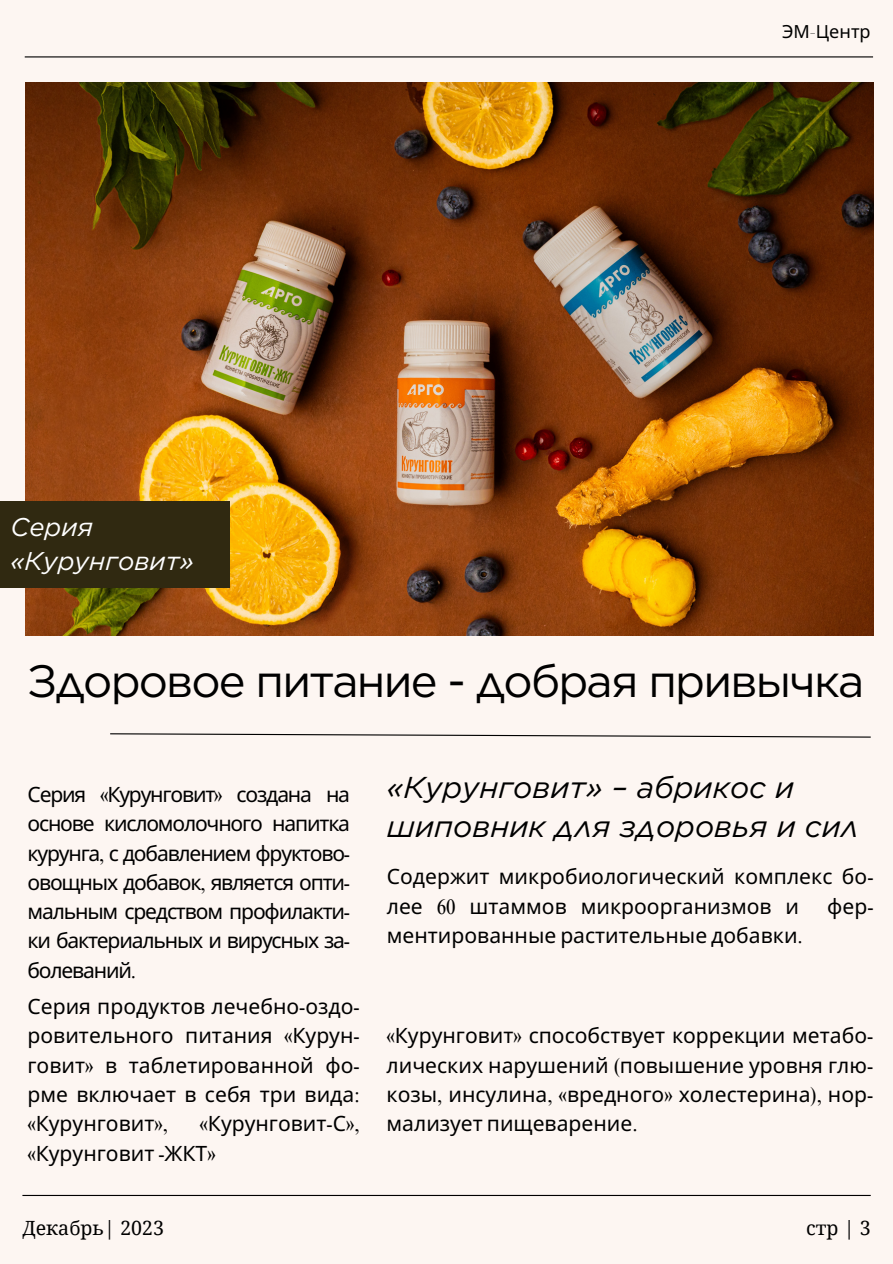
<style>
.page{position:relative;width:893px;height:1264px;background:#fff}
.page>*{position:absolute;margin:0;border:0;box-sizing:border-box;transform-origin:0 0}
.t1{font:45.15px "Gotham";letter-spacing:-.04em;color:#000}
.t2{font:italic 30.15px/38.4px "Gotham";color:#000}
.t3{font:italic 25.65px/33.9px "Gotham";color:#fff}
.t4{font:21.15px/29.4px "Noto Sans";color:#000;text-align:justify}
.t5{font:19.65px "Droid Serif";color:#000}
.t6{font:18px "Noto Sans";color:#000}
.s1{font-family:"DM Serif Display"}
.s2{font-family:"Times NRMT Pro";font-stretch:condensed}
</style>
<div class="page">
<div style="left:0;top:0;width:892px;height:1263px;background:#fdf6f2"></div>
<img style="left:25px;top:82px;width:848px;height:554px">
<hr style="left:25px;top:56px;width:848px;height:1px;background:#000">
<hr style="left:22px;top:1194px;width:848px;height:1px;background:#000">
<svg style="left:110px;top:733px;width:761px;height:5px"></svg>
<div style="left:0;top:501px;width:229px;height:87px;background:#302911"></div>
<h4 class="t3" style="left:11px;top:509px;width:185px">Серия «Курунговит»</h4>
<p class="t6" style="left:782px;top:19px;width:90px">ЭМ<span class="s1">-</span>Центр</p>
<p class="t1" style="left:28px;top:654px;width:838px">Здоровое питание - добрая привычка</p>
<h3 class="t4" style="left:28px;top:779px;width:324px">Серия <span class="s2">«</span>Курунговит<span class="s2">»</span> создана на основе кисломолочного напитка курунга<span class="s2">,</span> с добавлением фруктово&shy;овощных добавок<span class="s2">,</span> является опти&shy;мальным средством профилакти&shy;ки бактериальных и вирусных за&shy;болеваний<span class="s2">.</span></h3>
<h4 class="t4" style="left:28px;top:990px;width:333px">Серия продуктов лечебно<span class="s2">-</span>оздо&shy;ровительного питания <span class="s2">«</span>Курун&shy;говит<span class="s2">»</span> в таблетированной фо&shy;рме включает в себя три вида<span class="s2">: «</span>Курунговит<span class="s2">»,</span></h4>
<h4 class="t4" style="left:28px;top:1108px;width:333px;text-indent:172px"><span class="s2">«</span>Курунговит<span class="s2">-</span>С<span class="s2">», «</span>Курунговит <span class="s2">-</span>ЖКТ<span class="s2">»</span></h4>
<h4 class="t2" style="left:387px;top:768px;width:473px">«Курунговит» – абрикос и шиповник для здоровья и сил</h4>
<h4 class="t4" style="left:387px;top:861px;width:488px">Содержит микробиологический комплекс бо&shy;лее <span class="s2">60</span> штаммов микроорганизмов и</h4>
<h4 class="t4" style="left:827px;top:890px;width:48px">фер<span class="s2">-</span></h4>
<h4 class="t4" style="left:387px;top:920px;width:417px">ментированные растительные добавки<span class="s2">.</span></h4>
<h4 class="t4" style="left:386px;top:1020px;width:488px"><span class="s2">«</span>Курунговит<span class="s2">»</span> способствует коррекции метабо&shy;лических нарушений <span class="s2">(</span>повышение уровня глю&shy;козы<span class="s2">,</span> инсулина<span class="s2">, «</span>вредного<span class="s2">»</span> холестерина<span class="s2">),</span> нор&shy;мализует пищеварение<span class="s2">.</span></h4>
<h2 class="t5" style="left:22px;top:1216px;width:143px">Декабрь| 2023</h2>
<h4 class="t5" style="left:806px;top:1216px;width:66px">стр | 3</h4>
</div>
